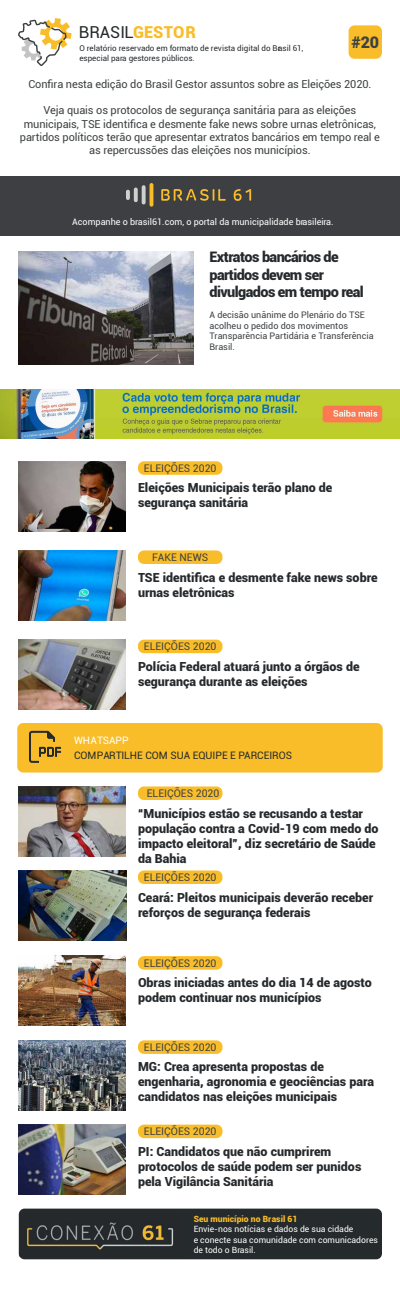
<style>
.page{position:relative;width:400px;height:1290px;background:#fff}
.page>*{position:absolute;margin:0;border:0;box-sizing:border-box;transform-origin:0 0}
.t1{font:16.5px "Roboto";color:#252a2c}
.t2{font:900 16px "Roboto";color:#3e4143}
.t3{font:900 14.5px/17.4px "Roboto";letter-spacing:-.04em;color:#262a2d}
.t4{font:900 12.5px/15px "Roboto";color:#262a2d}
.t5{font:11px/13.2px "Roboto";letter-spacing:-.01em;color:#3e4143;text-align:center}
.t6{font:10.5px "Roboto";color:#3e4143}
.t7{font:10.3px "Roboto";color:#252a2c}
.t8{font:10.3px "Roboto";color:#fff}
.t9{font:9px/10.8px "Roboto";color:#3e4143}
.t10{font:9px "Roboto";color:#fff}
.t11{font:8.6px/10.3px "Roboto";color:#fff}
.t12{font:900 8.6px "Roboto";color:#f9bd29}
.t13{font:8px/9.6px "Roboto";color:#262a2d}
.s1{font-weight:900;color:#f9bd29}
</style>
<div class="page">
<img style="left:18px;top:956px;width:108px;height:70px">
<img style="left:18px;top:1040px;width:108px;height:70px">
<img style="left:18px;top:1124px;width:108px;height:70px">
<img style="left:19px;top:871px;width:107px;height:70px">
<img style="left:18px;top:787px;width:108px;height:70px">
<img style="left:18px;top:550px;width:108px;height:70px">
<img style="left:18px;top:640px;width:108px;height:70px">
<img style="left:18px;top:461px;width:108px;height:70px">
<img style="left:18px;top:252px;width:176px;height:113px">
<div style="left:138px;top:461px;width:84px;height:14px;background:#f9bd29;border-radius:6px"></div>
<div style="left:138px;top:550px;width:84px;height:14px;background:#f9bd29;border-radius:6px"></div>
<div style="left:138px;top:640px;width:84px;height:13px;background:#f9bd29;border-radius:6px"></div>
<div style="left:138px;top:787px;width:84px;height:13px;background:#f9bd29;border-radius:6px"></div>
<div style="left:138px;top:871px;width:84px;height:13px;background:#f9bd29;border-radius:6px"></div>
<div style="left:138px;top:956px;width:84px;height:14px;background:#f9bd29;border-radius:6px"></div>
<div style="left:138px;top:1040px;width:84px;height:14px;background:#f9bd29;border-radius:6px"></div>
<div style="left:138px;top:1125px;width:84px;height:13px;background:#f9bd29;border-radius:6px"></div>
<svg style="left:18px;top:18px;width:54px;height:48px"></svg>
<div style="left:349px;top:25px;width:33px;height:34px;background:#f9bd29;border-radius:6px"></div>
<div style="left:0;top:177px;width:400px;height:59px;background:#3d3f42"></div>
<svg style="left:234px;top:189px;width:17px;height:12px"></svg>
<svg style="left:161px;top:189px;width:65px;height:12px"></svg>
<hr style="left:150px;top:183px;width:3px;height:24px;background:#f9bd29;border-radius:2px">
<svg style="left:142px;top:185px;width:4px;height:19px"></svg>
<svg style="left:134px;top:188px;width:4px;height:14px"></svg>
<svg style="left:126px;top:190px;width:4px;height:10px"></svg>
<div style="left:19px;top:1209px;width:363px;height:50px;background:#252a2c;border-radius:6px"></div>
<img style="left:19px;top:1222px;width:155px;height:35px">
<img style="left:0;top:389px;width:400px;height:50px">
<div style="left:17px;top:723px;width:366px;height:50px;background:#f9bd29;border-radius:6px"></div>
<svg style="left:29px;top:731px;width:32px;height:32px"></svg>
<h1 class="t1" style="left:79px;top:21px;width:119px">BRASIL<span class="s1">GESTOR</span></h1>
<p class="t13" style="left:79px;top:43px;width:225px">O relatório reservado em formato de revista digital do Brasil 61, especial para gestores públicos.</p>
<p class="t2" style="left:351px;top:31px;width:29px">#20</p>
<p class="t5" style="left:28px;top:77px;width:345px">Confira nesta edição do Brasil Gestor assuntos sobre as Eleições 2020.</p>
<p class="t5" style="left:20px;top:104px;width:362px">Veja quais os protocolos de segurança sanitária para as eleições municipais, TSE identifica e desmente fake news sobre urnas eletrônicas, partidos políticos terão que apresentar extratos bancários em tempo real e as repercussões das eleições nos municípios.</p>
<p class="t10" style="left:72px;top:215px;width:263px">Acompanhe o brasil61.com, o portal da municipalidade brasileira.</p>
<p class="t3" style="left:209px;top:248px;width:156px">Extratos bancários de partidos devem ser divulgados em tempo real</p>
<p class="t9" style="left:209px;top:309px;width:166px">A decisão unânime do Plenário do TSE acolheu o pedido dos movimentos<br>Transparência Partidária e Transferência<br>Brasil.</p>
<p class="t6" style="left:144px;top:461px;width:74px">ELEIÇÕES 2020</p>
<p class="t4" style="left:138px;top:480px;width:196px">Eleições Municipais terão plano de segurança sanitária</p>
<p class="t6" style="left:152px;top:550px;width:57px">FAKE NEWS</p>
<p class="t4" style="left:138px;top:569px;width:241px">TSE identifica e desmente fake news sobre urnas eletrônicas</p>
<p class="t6" style="left:144px;top:639px;width:74px">ELEIÇÕES 2020</p>
<p class="t4" style="left:138px;top:658px;width:223px">Polícia Federal atuará junto a órgãos de segurança durante as eleições</p>
<p class="t8" style="left:74px;top:733px;width:56px">WHATSAPP</p>
<p class="t7" style="left:74px;top:748px;width:220px">COMPARTILHE COM SUA EQUIPE E PARCEIROS</p>
<p class="t6" style="left:147px;top:786px;width:74px">ELEIÇÕES 2020</p>
<p class="t4" style="left:138px;top:805px;width:242px">“Municípios estão se recusando a testar população contra a Covid-19 com medo do impacto eleitoral”, diz secretário de Saúde da Bahia</p>
<p class="t4" style="left:138px;top:889px;width:237px">Ceará: Pleitos municipais deverão receber reforços de segurança federais</p>
<p class="t6" style="left:144px;top:870px;width:74px">ELEIÇÕES 2020</p>
<p class="t6" style="left:144px;top:956px;width:74px">ELEIÇÕES 2020</p>
<p class="t4" style="left:138px;top:975px;width:235px">Obras iniciadas antes do dia 14 de agosto podem continuar nos municípios</p>
<p class="t6" style="left:144px;top:1040px;width:74px">ELEIÇÕES 2020</p>
<p class="t4" style="left:138px;top:1059px;width:238px">MG: Crea apresenta propostas de engenharia, agronomia e geociências para candidatos nas eleições municipais</p>
<p class="t6" style="left:144px;top:1124px;width:74px">ELEIÇÕES 2020</p>
<p class="t4" style="left:138px;top:1143px;width:225px">PI: Candidatos que não cumprirem protocolos de saúde podem ser punidos pela Vigilância Sanitária</p>
<p class="t12" style="left:194px;top:1213px;width:105px">Seu município no Brasil 61</p>
<p class="t11" style="left:194px;top:1224px;width:186px">Envie-nos notícias e dados de sua cidade<br>e conecte sua comunidade com comunicadores de todo o Brasil.</p>
</div>
